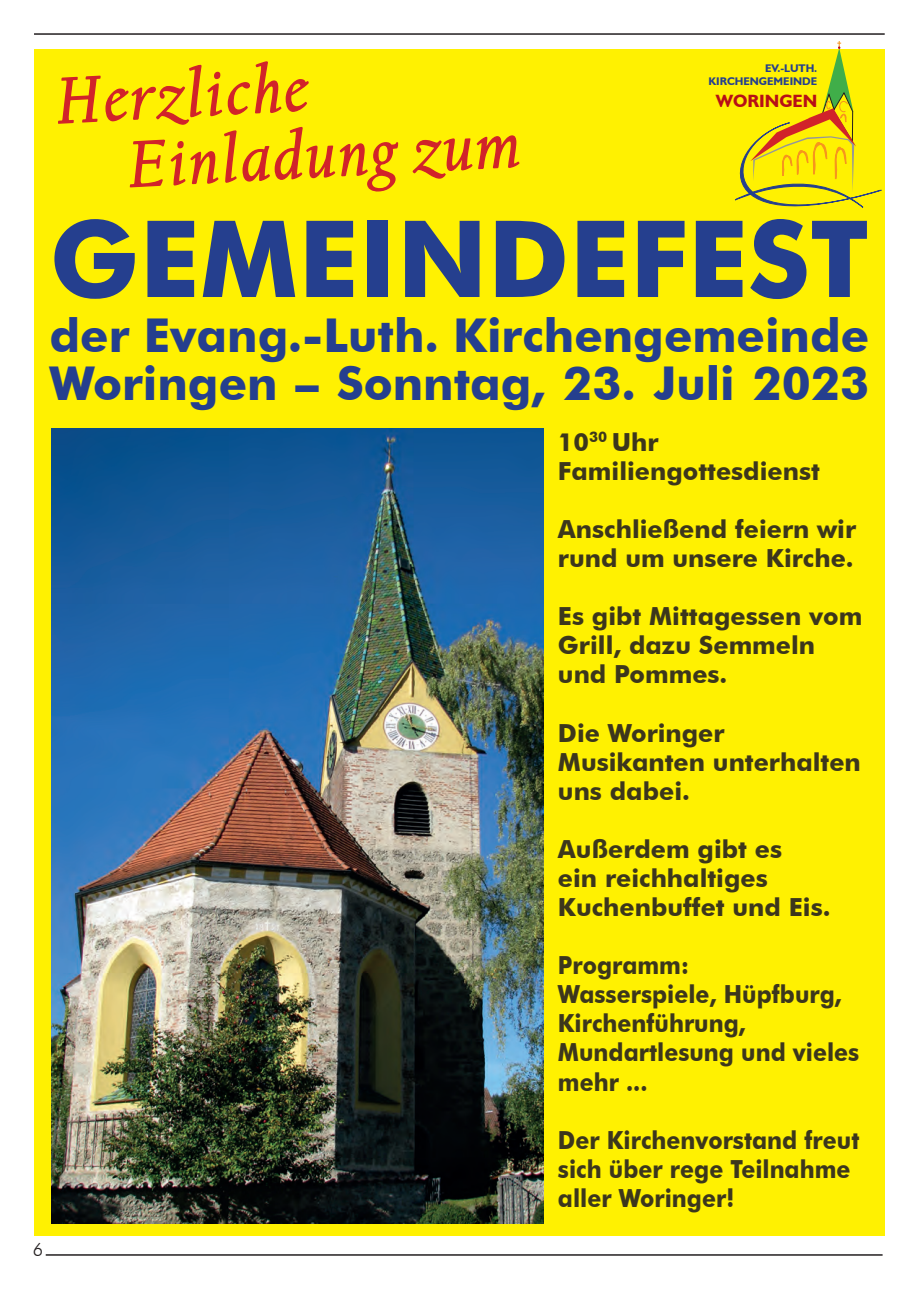
<style>
.page{position:relative;width:906px;height:1289px;background:#fff}
.page>*{position:absolute;margin:0;border:0;box-sizing:border-box;transform-origin:0 0}
.t1{font:700 106.5px "Futura BT";color:#253f8e}
.t2{font:italic 67.2px "Californian FB";color:#d1232a}
.t3{font:700 46.65px/47.7px "Futura BT";color:#253f8e}
.t4{font:700 24.9px/29.1px "Futura BT";color:#231f20}
.t5{font:700 24.9px/29.1px "Futura BT";color:#231f20;scale:.92 1}
.t6{font:300 18px "Futura BT";color:#231f20}
.t7{font:700 17.7px "Humanist 521 BT";color:#b70f17}
.t8{font:700 11.1px "Humanist 521 BT";color:#253f8e}
</style>
<div class="page">
<hr style="left:46px;top:1254px;width:836px;height:1px;background:#231f20">
<hr style="left:34px;top:33px;width:850px;height:2px;background:#231f20">
<div style="left:34px;top:49px;width:850px;height:1186px;background:#fff101"></div>
<img style="left:52px;top:429px;width:491px;height:794px">
<svg style="left:58px;top:61px;width:341px;height:131px"></svg>
<svg style="left:412px;top:135px;width:108px;height:44px"></svg>
<svg style="left:735px;top:41px;width:147px;height:167px"></svg>
<p class="t2" style="left:54px;top:64px;width:252px;rotate:-3deg">Herzliche</p>
<p class="t2" style="left:126px;top:127px;width:393px;rotate:-3deg">Einladung zum</p>
<p class="t8" style="left:765px;top:61px;width:54px">EV.-LUTH.</p>
<p class="t8" style="left:708px;top:75px;width:110px">KIRCHENGEMEINDE</p>
<p class="t7" style="left:716px;top:89px;width:103px">WORINGEN</p>
<p class="t1" style="left:50px;top:194px;width:821px">GEMEINDEFEST</p>
<p class="t3" style="left:50px;top:311px;width:821px">der Evang.-Luth. Kirchengemeinde<br>Woringen – Sonntag, 23. Juli 2023</p>
<p class="t6" style="left:33px;top:1238px;width:12px">6</p>
<p class="t4" style="left:558px;top:427px;width:263px">10<sup>30</sup> Uhr<br>Familiengottesdienst</p>
<p class="t4" style="left:558px;top:514px;width:300px">Anschließend feiern wir rund um unsere Kirche.</p>
<p class="t4" style="left:558px;top:601px;width:306px">Es gibt Mittagessen vom<br>Grill, dazu Semmeln und Pommes.</p>
<p class="t4" style="left:558px;top:718px;width:304px">Die Woringer<br>Musikanten unterhalten uns dabei.</p>
<p class="t4" style="left:558px;top:834px;width:274px">Außerdem gibt es<br>ein reichhaltiges<br>Kuchenbuffet und Eis.</p>
<p class="t5" style="left:558px;top:950px;width:329px">Programm:<br>Wasserspiele, Hüpfburg,<br>Kirchenführung,<br>Mundartlesung und vieles mehr ...</p>
<p class="t5" style="left:558px;top:1125px;width:329px">Der Kirchenvorstand freut sich über rege Teilnahme aller Woringer!</p>
</div>
